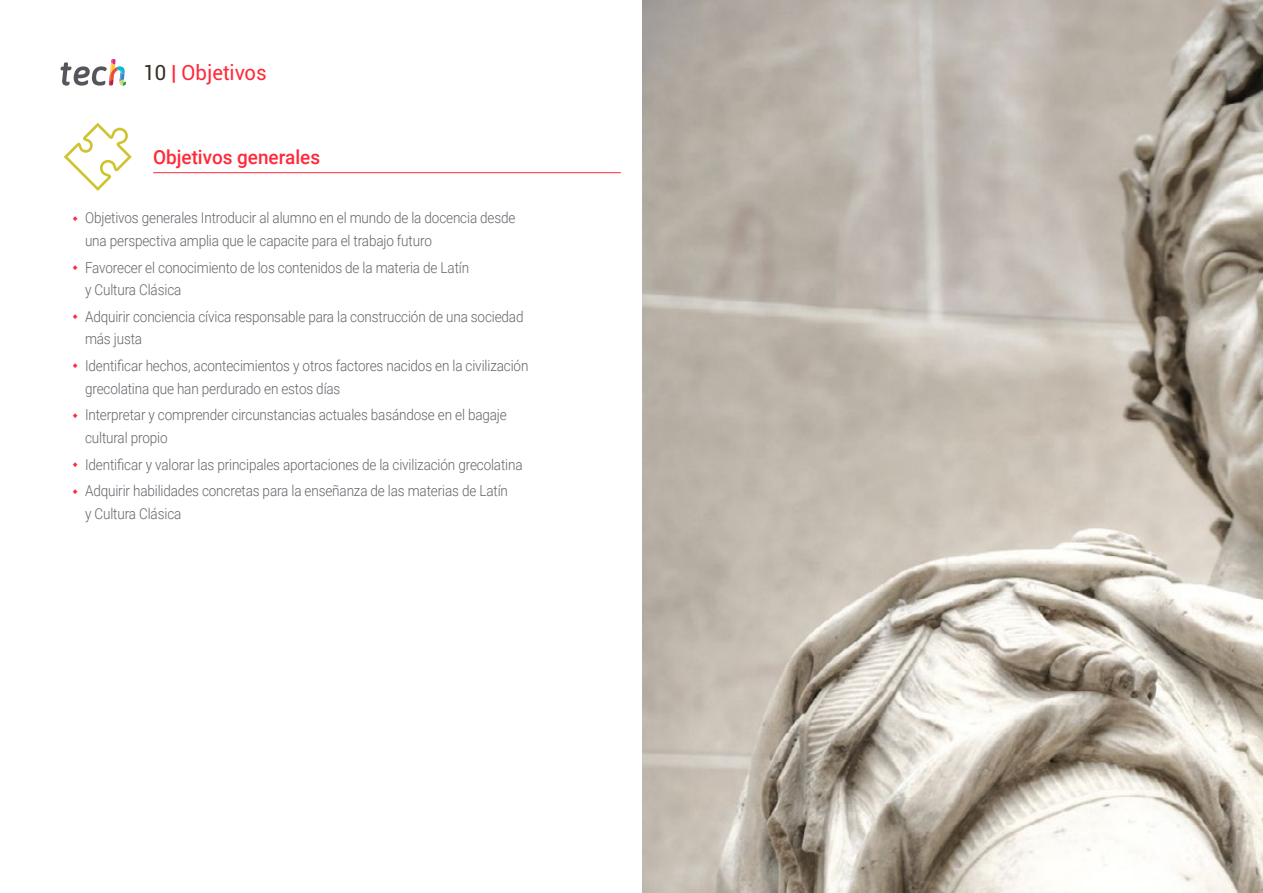
<style>
.page{position:relative;width:1263px;height:893px;background:#fff}
.page>*{position:absolute;margin:0;border:0;box-sizing:border-box;transform-origin:0 0}
.t1{font:21px "Roboto";color:#ff293a}
.t2{font:500 19.5px "Roboto";color:#ff293a}
.t3{font:300 15px/22.5px "Roboto";letter-spacing:-.01em;color:#61646a;scale:.9 1}
.s1{color:#312e20}
</style>
<div class="page">
<hr style="left:153px;top:172px;width:468px;height:1px;background:#ff293a">
<svg style="left:64px;top:123px;width:68px;height:68px"></svg>
<img style="left:642px;top:0;width:621px;height:893px">
<svg style="left:61px;top:59px;width:65px;height:27px"></svg>
<h1 class="t1" style="left:144px;top:57px;width:125px"><span class="s1">10</span> | Objetivos</h1>
<h2 class="t2" style="left:153px;top:144px;width:169px">Objetivos generales</h2>
<p class="t3" style="left:85px;top:206px;width:480px">Objetivos generales Introducir al alumno en el mundo de la docencia desde una perspectiva amplia que le capacite para el trabajo futuro</p>
<p class="t3" style="left:85px;top:255px;width:428px">Favorecer el conocimiento de los contenidos de la materia de Latín y Cultura Clásica</p>
<p class="t3" style="left:85px;top:305px;width:489px">Adquirir conciencia cívica responsable para la construcción de una sociedad más justa</p>
<p class="t3" style="left:85px;top:354px;width:494px">Identificar hechos, acontecimientos y otros factores nacidos en la civilización grecolatina que han perdurado en estos días</p>
<p class="t3" style="left:85px;top:403px;width:470px">Interpretar y comprender circunstancias actuales basándose en el bagaje cultural propio</p>
<p class="t3" style="left:85px;top:450px;width:488px;line-height:26.7px">Identificar y valorar las principales aportaciones de la civilización grecolatina<br>Adquirir habilidades concretas para la enseñanza de las materias de Latín</p>
<p class="t3" style="left:85px;top:502px;width:109px">y Cultura Clásica</p>
</div>
